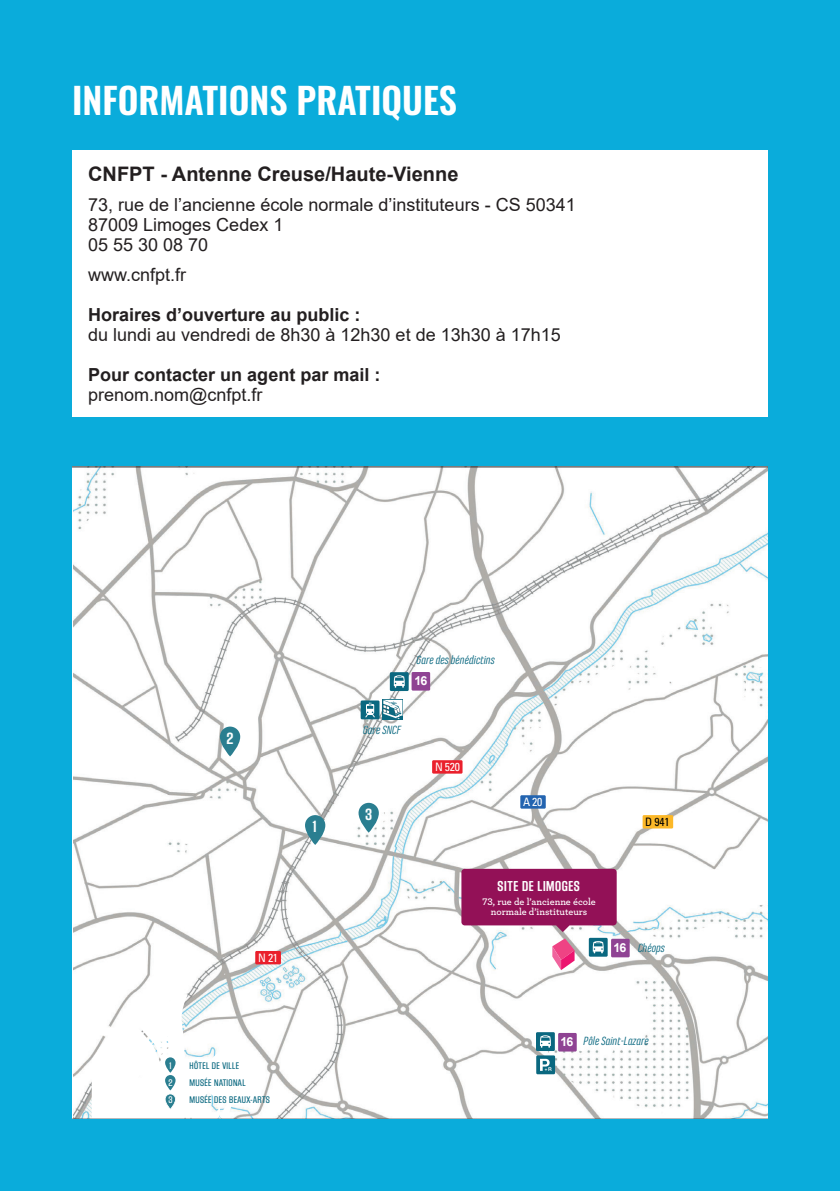
<style>
.page{position:relative;width:840px;height:1191px;background:#fff}
.page>*{position:absolute;margin:0;border:0;box-sizing:border-box;transform-origin:0 0}
.t1{font:600 36px "Oswald";color:#fff}
.t2{font:700 20px "Arial";color:#231f20}
.t3{font:18px/20px "Arial";color:#231f20}
.t4{font:700 18px "Arial";color:#231f20}
.t5{font:17px "Block Gothic Bold Cond";color:#fcfefe}
.t6{font:15px "Block Gothic Bold Cond";letter-spacing:.04em;color:#fff}
.t7{font:italic 12.4px "Marianina FY";letter-spacing:-.02em;color:#0a6880}
.t8{font:700 12.4px "Arial";color:#fff}
.t9{font:condensed 11.6px "Univers";letter-spacing:-.02em;color:#fff}
.t10{font:condensed 11.6px "Univers";color:#000001}
.t11{font:10px/10px "Archer Semibold LF";color:#fff;text-align:center}
.t12{font:10px/17.4px "Block Gothic Med Cond";letter-spacing:.04em;color:#0a6880}
.t13{font:10px/17.4px "Block Gothic Med Cond";color:#fff;text-align:justify}
.s1{font-family:"Arial";font-weight:700;font-style:normal;color:#fff}
</style>
<div class="page">
<div style="left:0;top:0;width:839px;height:1191px;background:#0aacdb"></div>
<div style="left:72px;top:150px;width:695px;height:267px;background:#fff"></div>
<svg style="left:72px;top:467px;width:695px;height:652px"></svg>
<h1 class="t1" style="left:72px;top:81px;width:386px">INFORMATIONS PRATIQUES</h1>
<p class="t2" style="left:88px;top:159px;width:372px">CNFPT - Antenne Creuse/Haute-Vienne</p>
<p class="t3" style="left:88px;top:194px;width:489px">73, rue de l’ancienne école normale d’instituteurs - CS 50341<br>87009 Limoges Cedex 1<br>05 55 30 08 70</p>
<p class="t3" style="left:88px;top:264px;width:100px">www.cnfpt.fr</p>
<p class="t4" style="left:88px;top:302px;width:274px">Horaires d’ouverture au public :</p>
<p class="t3" style="left:88px;top:324px;width:474px">du lundi au vendredi de 8h30 à 12h30 et de 13h30 à 17h15</p>
<p class="t4" style="left:88px;top:362px;width:294px">Pour contacter un agent par mail :</p>
<p class="t3" style="left:88px;top:384px;width:176px">prenom.nom@cnfpt.fr</p>
<p class="t5" style="left:226px;top:729px;width:9px">2</p>
<p class="t5" style="left:311px;top:817px;width:9px">1</p>
<p class="t9" style="left:258px;top:950px;width:21px">N 21</p>
<p class="t13" style="left:168px;top:1057px;width:6px">1<br>2<br>3</p>
<p class="t12" style="left:189px;top:1057px;width:82px">HÔTEL DE VILLE<br>MUSÉE NATIONAL<br>MUSÉE DES BEAUX-ARTS</p>
<p class="t7" style="left:416px;top:653px;width:80px">Gare des bénédictins</p>
<p class="t8" style="left:414px;top:672px;width:14px">16</p>
<p class="t7" style="left:363px;top:723px;width:39px">Gare SNCF</p>
<p class="t5" style="left:365px;top:805px;width:9px">3</p>
<p class="t9" style="left:435px;top:759px;width:26px">N 520</p>
<p class="t9" style="left:522px;top:794px;width:21px">A 20</p>
<p class="t10" style="left:645px;top:814px;width:26px">D 941</p>
<p class="t6" style="left:497px;top:878px;width:84px">SITE DE LIMOGES</p>
<p class="t11" style="left:482px;top:896px;width:115px">73, rue de l’ancienne école normale d’instituteurs</p>
<p class="t7" style="left:613px;top:940px;width:53px"><span class="s1">16</span> Chéops</p>
<p class="t7" style="left:560px;top:1033px;width:90px"><span class="s1">16</span> Pôle Saint-Lazare</p>
</div>
